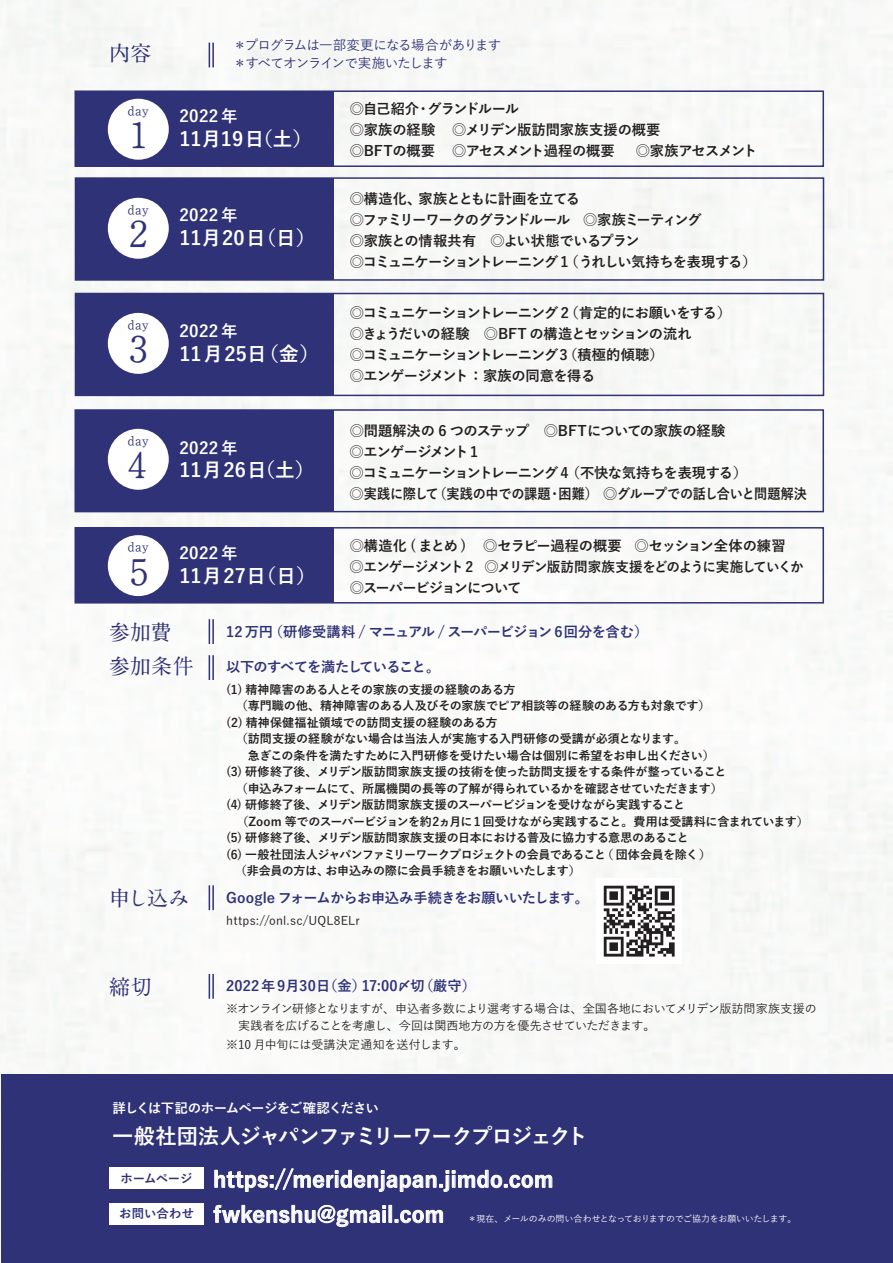
<style>
.page{position:relative;width:893px;height:1263px;background:#fff}
.page>*{position:absolute;margin:0;border:0;box-sizing:border-box;transform-origin:0 0}
.t1{font:39px "Marumin Old 90 pv RKSJ H";color:#303278}
.t2{font:700 21.6px "Yu Go";letter-spacing:.005em;color:#fff}
.t3{font:700 21.3px "Yu Go";letter-spacing:-.075em;color:#fff}
.t4{font:700 21px "A1 Mincho Std";color:#303278}
.t5{font:700 19.5px "Yu Go";letter-spacing:.01em;color:#fff}
.t6{font:700 16.5px "Yu Go";letter-spacing:.02em;color:#fff}
.t7{font:700 14.25px/21px "Yu Go";letter-spacing:-.05em;color:#231f20}
.t8{font:700 14.25px "Yu Go";letter-spacing:-.04em;color:#303278}
.t9{font:700 14.25px/21px "Yu Go";letter-spacing:-.005em;color:#231f20}
.t10{font:700 14.25px "Yu Go";letter-spacing:-.01em;color:#231f20}
.t11{font:700 14.25px "Yu Go";letter-spacing:.005em;color:#303278}
.t12{font:700 14.25px "Yu Go";letter-spacing:-.075em;color:#231f20}
.t13{font:700 13.95px "Yu Go";letter-spacing:-.05em;color:#231f20}
.t14{font:500 13.5px/18px "Yu Go";letter-spacing:-.06em;color:#303278}
.t15{font:700 13.5px "Yu Go";letter-spacing:-.06em;color:#fff}
.t16{font:13.5px "Marumin Old 90 pv RKSJ H";color:#303278}
.t17{font:700 12.3px "Yu Go";letter-spacing:.015em;color:#303278}
.t18{font:700 12px "Yu Go";letter-spacing:-.02em;color:#231f20}
.t19{font:500 12px/16.5px "Yu Go";letter-spacing:-.025em;color:#231f20}
.t20{font:700 12px "Yu Go";letter-spacing:.005em;color:#231f20}
.t21{font:700 12px "Yu Go";letter-spacing:-.065em;color:#231f20}
.t22{font:700 12px "Yu Go";letter-spacing:-.04em;color:#231f20}
.t23{font:500 12px "Yu Go";letter-spacing:.015em;color:#231f20}
.t24{font:500 9px "Yu Go";letter-spacing:-.04em;color:#fff}
.s1{font-family:"Koz Go Pr 6 N";font-weight:400}
.s2{font-family:"Koz Go Pr 6 N";font-weight:400;font-size:14.25px}
.s3{font-size:14.25px}
</style>
<div class="page">
<img style="left:0;top:0;width:893px;height:1263px">
<div style="left:1px;top:1075px;width:891px;height:188px;background:#303278"></div>
<div style="left:75px;top:91px;width:259px;height:75px;background:#303278"></div>
<div style="left:74px;top:90px;width:750px;height:77px;border:2px solid #303278"></div>
<div style="left:75px;top:410px;width:259px;height:101px;background:#303278"></div>
<div style="left:74px;top:409px;width:750px;height:103px;border:2px solid #303278"></div>
<div style="left:75px;top:527px;width:259px;height:76px;background:#303278"></div>
<div style="left:74px;top:527px;width:750px;height:76px;border:2px solid #303278"></div>
<div style="left:108px;top:99px;width:61px;height:61px;background:#fff;border-radius:50%"></div>
<div style="left:75px;top:178px;width:259px;height:102px;background:#303278"></div>
<div style="left:75px;top:177px;width:749px;height:104px;border:2px solid #303278"></div>
<div style="left:75px;top:293px;width:259px;height:102px;background:#303278"></div>
<div style="left:75px;top:293px;width:749px;height:103px;border:2px solid #303278"></div>
<svg style="left:209px;top:619px;width:1px;height:25px"></svg>
<hr style="left:212px;top:619px;width:2px;height:25px;background:#303278">
<svg style="left:209px;top:43px;width:1px;height:24px"></svg>
<hr style="left:212px;top:43px;width:2px;height:24px;background:#303278">
<svg style="left:209px;top:655px;width:1px;height:25px"></svg>
<hr style="left:212px;top:655px;width:2px;height:25px;background:#303278">
<svg style="left:209px;top:885px;width:1px;height:25px"></svg>
<hr style="left:212px;top:885px;width:2px;height:25px;background:#303278">
<svg style="left:209px;top:974px;width:1px;height:25px"></svg>
<hr style="left:212px;top:974px;width:2px;height:25px;background:#303278">
<div style="left:110px;top:1202px;width:94px;height:22px;background:#fff"></div>
<svg style="left:213px;top:1205px;width:173px;height:22px"></svg>
<div style="left:389px;top:1205px;width:3px;height:17px;border:1px solid #fff"></div>
<svg style="left:395px;top:1210px;width:48px;height:13px"></svg>
<div style="left:108px;top:198px;width:61px;height:61px;background:#fff;border-radius:50%"></div>
<div style="left:108px;top:313px;width:61px;height:61px;background:#fff;border-radius:50%"></div>
<div style="left:108px;top:429px;width:61px;height:61px;background:#fff;border-radius:50%"></div>
<div style="left:108px;top:535px;width:61px;height:61px;background:#fff;border-radius:50%"></div>
<div style="left:110px;top:1167px;width:94px;height:22px;background:#fff"></div>
<svg style="left:214px;top:1168px;width:338px;height:24px"></svg>
<div style="left:597px;top:879px;width:85px;height:85px;background:#fff"></div>
<svg style="left:604px;top:886px;width:71px;height:70px"></svg>
<h3 class="t4" style="left:109px;top:36px;width:44px">内容</h3>
<p class="t16" style="left:127px;top:104px;width:23px">day</p>
<h1 class="t1" style="left:131px;top:115px;width:17px">1</h1>
<p class="t16" style="left:127px;top:203px;width:23px">day</p>
<h1 class="t1" style="left:128px;top:214px;width:21px">2</h1>
<p class="t16" style="left:127px;top:318px;width:23px">day</p>
<h1 class="t1" style="left:128px;top:330px;width:21px">3</h1>
<p class="t14" style="left:233px;top:34px;width:283px">＊プログラムは一部変更になる場合があります　＊すべてオンラインで実施いたします</p>
<p class="t6" style="left:180px;top:107px;width:59px">2022年</p>
<h3 class="t5" style="left:180px;top:128px;width:134px">11月19日（土）</h3>
<p class="t6" style="left:180px;top:206px;width:59px">2022年</p>
<h3 class="t5" style="left:180px;top:226px;width:138px">11月20日（日）</h3>
<p class="t6" style="left:180px;top:322px;width:59px">2022年</p>
<h3 class="t5" style="left:180px;top:343px;width:141px">11月25日（金）</h3>
<p class="t9" style="left:350px;top:98px;width:312px"><span class="s1">◎</span>自己紹介・グランドルール<br><span class="s1">◎</span>家族の経験　 <span class="s1">◎</span>メリデン版訪問家族支援の概要</p>
<p class="t7" style="left:350px;top:140px;width:409px"><span class="s1">◎</span>BFTの概要 <span class="s1">◎</span>アセスメント過程の概要 　<span class="s1">◎</span>家族アセスメント</p>
<p class="t7" style="left:350px;top:188px;width:408px"><span class="s1">◎</span>構造化、家族とともに計画を立てる<br><span class="s1">◎</span>ファミリーワークのグランドルール <span class="s1">◎</span>家族ミーティング<br><span class="s1">◎</span>家族との情報共有　<span class="s1">◎</span>よい状態でいるプラン<br><span class="s1">◎</span>コミュニケーショントレーニング 1（うれしい気持ちを表現する）</p>
<p class="t7" style="left:350px;top:302px;width:383px"><span class="s1">◎</span>コミュニケーショントレーニング 2（肯定的にお願いをする）<span class="s1">◎</span>きょうだいの経験　<span class="s1">◎</span>BFT の構造とセッションの流れ　<br><span class="s1">◎</span>コミュニケーショントレーニング3（積極的傾聴）　<br><span class="s1">◎</span>エンゲージメント：家族の同意を得る　</p>
<p class="t16" style="left:127px;top:434px;width:23px">day</p>
<h1 class="t1" style="left:127px;top:445px;width:22px">4</h1>
<p class="t6" style="left:180px;top:438px;width:59px">2022年</p>
<h3 class="t5" style="left:180px;top:459px;width:137px">11月26日（土）</h3>
<p class="t7" style="left:350px;top:421px;width:459px"><span class="s1">◎</span>問題解決の 6 つのステップ　<span class="s1">◎</span>BFTについての家族の経験<br><span class="s1">◎</span>エンゲージメント1<br><span class="s1">◎</span>コミュニケーショントレーニング 4（不快な気持ちを表現する）　<br><span class="s1">◎</span>実践に際して（実践の中での課題・困難） <span class="s1">◎</span>グループでの話し合いと問題解決</p>
<p class="t16" style="left:127px;top:541px;width:23px">day</p>
<h1 class="t1" style="left:130px;top:552px;width:21px">5</h1>
<p class="t6" style="left:180px;top:544px;width:59px">2022年</p>
<h3 class="t5" style="left:180px;top:565px;width:138px">11月27日（日）</h3>
<p class="t10" style="left:350px;top:538px;width:437px"><span class="s1">◎</span>構造化 ( まとめ ) <span class="s1">◎</span>セラピー過程の概要 <span class="s1">◎</span>セッション全体の練習</p>
<p class="t13" style="left:350px;top:559px;width:456px"><span class="s2">◎</span><span class="s3">エンゲージメント 2</span> <span class="s2">◎</span>メリデン版訪問家族支援をどのように実施していくか</p>
<p class="t12" style="left:350px;top:580px;width:173px"><span class="s1">◎</span>スーパービジョンについて</p>
<h3 class="t4" style="left:109px;top:615px;width:64px">参加費</h3>
<p class="t8" style="left:226px;top:624px;width:423px">12 万円（研修受講料 / マニュアル / スーパービジョン6回分を含む）</p>
<h3 class="t4" style="left:109px;top:649px;width:86px">参加条件</h3>
<p class="t8" style="left:226px;top:658px;width:216px">以下のすべてを満たしていること。</p>
<p class="t18" style="left:226px;top:682px;width:291px">(1) 精神障害のある人とその家族の支援の経験のある方</p>
<p class="t18" style="left:236px;top:699px;width:476px">（専門職の他、精神障害のある人及びその家族でピア相談等の経験のある方も対象です）</p>
<p class="t20" style="left:226px;top:715px;width:273px">(2) 精神保健福祉領域での訪問支援の経験のある方</p>
<p class="t20" style="left:236px;top:732px;width:452px">（訪問支援の経験がない場合は当法人が実施する入門研修の受講が必須となります。</p>
<p class="t18" style="left:248px;top:748px;width:468px">急ぎこの条件を満たすために入門研修を受けたい場合は個別に希望をお申し出ください）</p>
<p class="t18" style="left:226px;top:765px;width:502px">(3) 研修終了後、メリデン版訪問家族支援の技術を使った訪問支援をする条件が整っていること</p>
<p class="t18" style="left:236px;top:781px;width:488px">（申込みフォームにて、所属機関の長等の了解が得られているかを確認させていただきます）</p>
<p class="t22" style="left:226px;top:798px;width:460px">(4) 研修終了後、メリデン版訪問家族支援のスーパービジョンを受けながら実践すること</p>
<p class="t18" style="left:236px;top:814px;width:574px">（Zoom 等でのスーパービジョンを約2ヵ月に1 回受けながら実践すること。費用は受講料に含まれています）</p>
<p class="t18" style="left:226px;top:831px;width:464px">(5) 研修終了後、メリデン版訪問家族支援の日本における普及に協力する意思のあること</p>
<p class="t21" style="left:226px;top:847px;width:486px">(6) 一般社団法人ジャパンファミリーワークプロジェクトの会員であること（団体会員を除く）</p>
<p class="t18" style="left:235px;top:864px;width:348px">（非会員の方は、お申込みの際に会員手続きをお願いいたします）</p>
<h3 class="t4" style="left:109px;top:881px;width:82px">申し込み</h3>
<p class="t8" style="left:226px;top:890px;width:364px">Google フォームからお申込み手続きをお願いいたします。</p>
<p class="t23" style="left:226px;top:910px;width:135px">https://onl.sc/UQL8ELr</p>
<h3 class="t4" style="left:109px;top:970px;width:44px">締切</h3>
<p class="t11" style="left:226px;top:978px;width:258px">2022年9月30日（金）17:00〆切（厳守）　</p>
<p class="t19" style="left:226px;top:999px;width:592px">※オンライン研修となりますが、申込者多数により選考する場合は、全国各地においてメリデン版訪問家族支援の　実践者を広げることを考慮し、今回は関西地方の方を優先させていただきます。</p>
<p class="t19" style="left:226px;top:1035px;width:241px">※10 月中旬には受講決定通知を送付します。</p>
<p class="t15" style="left:113px;top:1100px;width:268px">詳しくは下記のホームページをご確認ください</p>
<h3 class="t3" style="left:112px;top:1124px;width:477px">一般社団法人ジャパンファミリーワークプロジェクト</h3>
<h2 class="t2" style="left:121px;top:1167px;width:434px"><sup>ホームページ</sup> https://meridenjapan.jimdo.com</h2>
<p class="t17" style="left:119px;top:1206px;width:76px">お問い合わせ</p>
<h2 class="t2" style="left:213px;top:1202px;width:233px">fwkenshu@gmail.com</h2>
<p class="t24" style="left:468px;top:1211px;width:330px">＊現在、メールのみの問い合わせとなっておりますのでご協力をお願いいたします。</p>
</div>
